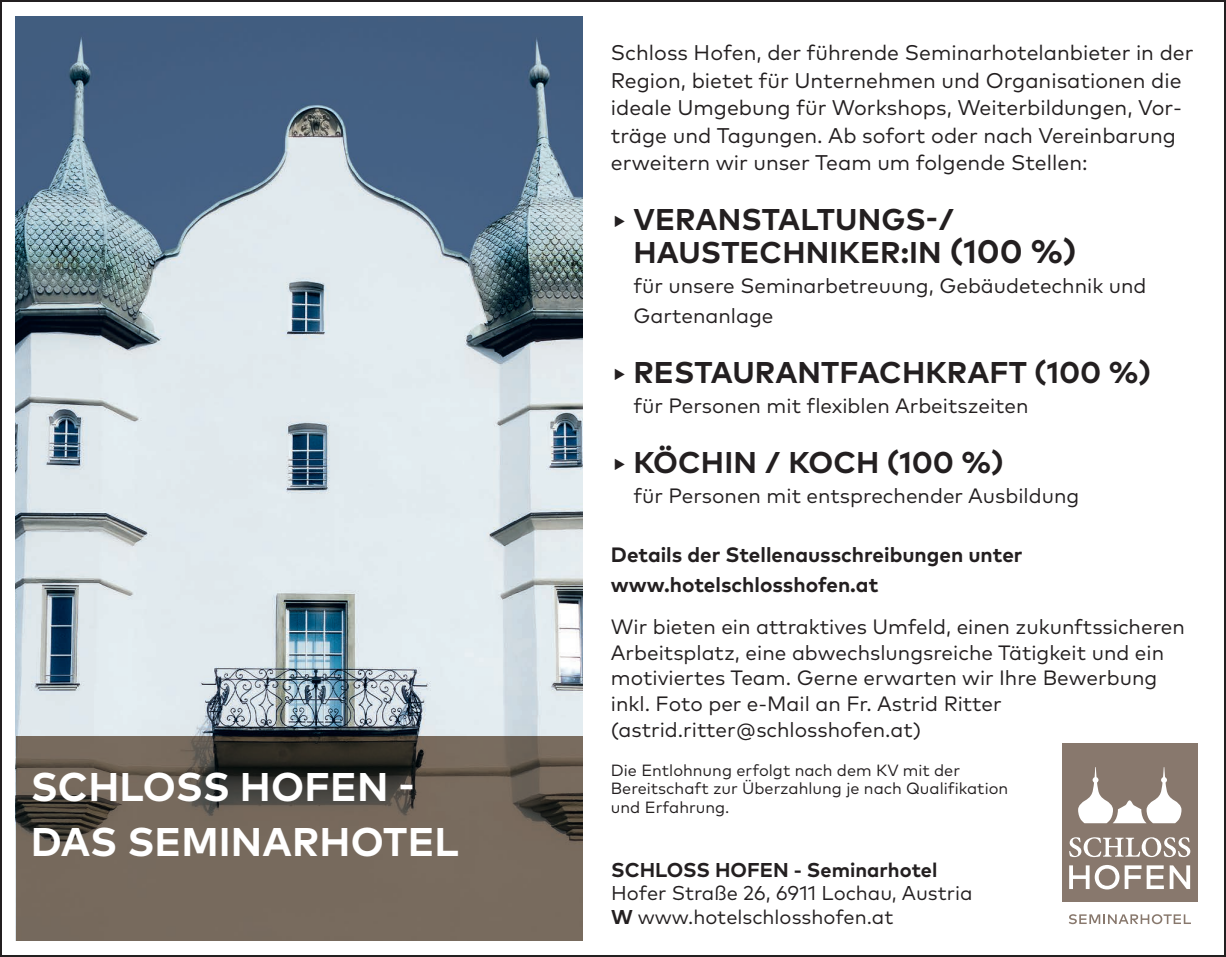
<style>
.page{position:relative;width:1226px;height:957px;background:#fff}
.page>*{position:absolute;margin:0;border:0;box-sizing:border-box;transform-origin:0 0}
.t1{font:700 40px "Mark Pro";letter-spacing:.005em;color:#fff}
.t2{font:700 30px/32.5px "Mark Pro";letter-spacing:.005em;color:#231f20}
.Copy_Fließtext{font:21.25px/27.5px "Mark Pro";color:#231f20}
.t3{font:20.75px/25.8px "Mark Pro";color:#231f20}
.t4{font:700 20.75px/30px "Mark Pro";color:#231f20}
.t5{font:20px/23.8px "Mark Pro";color:#231f20}
.t6{font:16.25px/18.8px "Mark Pro";color:#231f20}
.s1{font-weight:400;font-size:32.5px}
.s2{font-size:32.5px}
.s3{font-weight:700}
</style>
<div class="page">
<img style="left:16px;top:16px;width:567px;height:720px">
<div style="left:1062px;top:743px;width:136px;height:159px;background:#88786d"></div>
<svg style="left:1069px;top:837px;width:121px;height:20px"></svg>
<svg style="left:1069px;top:865px;width:50px;height:24px"></svg>
<svg style="left:1125px;top:865px;width:16px;height:24px"></svg>
<svg style="left:1147px;top:865px;width:17px;height:24px"></svg>
<svg style="left:1170px;top:865px;width:20px;height:24px"></svg>
<svg style="left:1078px;top:767px;width:104px;height:56px"></svg>
<svg style="left:1069px;top:914px;width:122px;height:10px"></svg>
<svg style="left:16px;top:736px;width:567px;height:204px;background:#6a5f53"></svg>
<p class="t1" style="left:31px;top:756px;width:385px">SCHLOSS HOFEN -</p>
<p class="t1" style="left:31px;top:811px;width:429px">DAS SEMINARHOTEL</p>
<p class="Copy_Fließtext" style="left:611px;top:37px;width:584px">Schloss Hofen, der führende Seminarhotelanbieter in der Region, bietet für Unternehmen und Organisationen die ideale Umgebung für Workshops, Weiterbildungen, Vor&shy;träge und Tagungen. Ab sofort oder nach Vereinbarung erweitern wir unser Team um folgende Stellen:</p>
<p class="t2" style="left:633px;top:201px;width:445px;text-indent:-23px"><span class="s1">‣</span> VERANSTALTUNGS-/<br>HAUSTECHNIKER:IN <span class="s2">(100 %)</span></p>
<p class="t3" style="left:633px;top:269px;width:515px;line-height:30px">für unsere Seminarbetreuung, Gebäudetechnik und<br>Gartenanlage</p>
<p class="t2" style="left:611px;top:353px;width:542px"><span class="s1">‣</span> RESTAURANTFACHKRAFT (100 %)</p>
<p class="t3" style="left:633px;top:391px;width:397px">für Personen mit flexiblen Arbeitszeiten</p>
<p class="t2" style="left:611px;top:443px;width:395px"><span class="s1">‣</span> KÖCHIN / KOCH (100 %)</p>
<p class="t3" style="left:633px;top:481px;width:447px">für Personen mit entsprechender Ausbildung</p>
<p class="t4" style="left:611px;top:538px;width:413px">Details der Stellenausschreibungen unter www.hotelschlosshofen.at</p>
<p class="t3" style="left:611px;top:612px;width:576px">Wir bieten ein attraktives Umfeld, einen zukunftssicheren Arbeitsplatz, eine abwechslungsreiche Tätigkeit und ein motiviertes Team. Gerne erwarten wir Ihre Bewerbung inkl. Foto per e-Mail an Fr. Astrid Ritter (astrid.ritter@schlosshofen.at)</p>
<p class="t6" style="left:611px;top:759px;width:399px">Die Entlohnung erfolgt nach dem KV mit der<br>Bereitschaft zur Überzahlung je nach Qualifikation</p>
<p class="t6" style="left:611px;top:796px;width:120px">und Erfahrung.</p>
<p class="t5" style="left:611px;top:856px;width:363px"><span class="s3">SCHLOSS HOFEN - Seminarhotel<br></span>Hofer Straße 26, 6911 Lochau, Austria</p>
<p class="t5" style="left:611px;top:903px;width:284px"><span class="s3">W</span> www.hotelschlosshofen.at</p>
</div>
